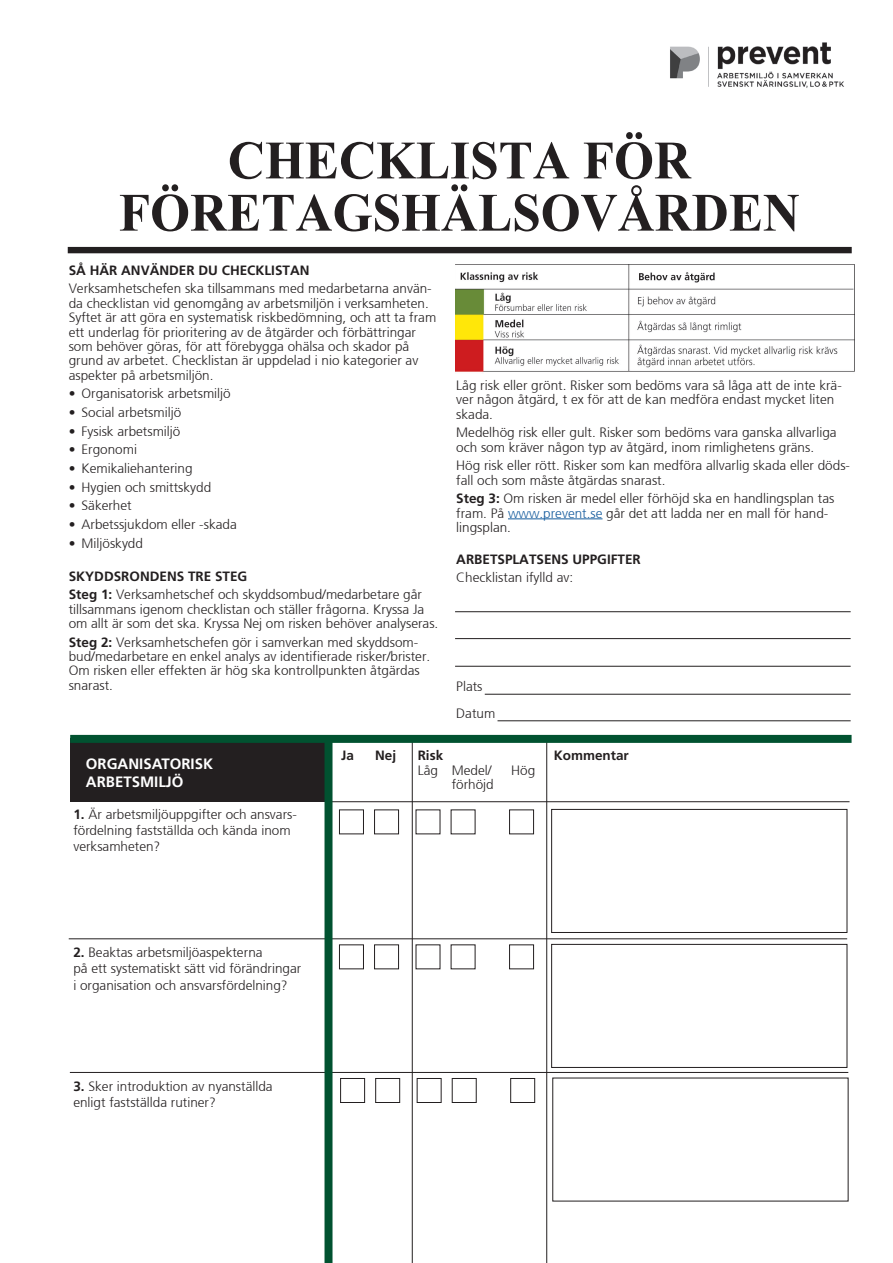
<style>
.page{position:relative;width:893px;height:1263px;background:#fff}
.page>*{position:absolute;margin:0;border:0;box-sizing:border-box;transform-origin:0 0}
.t1{font:700 54px "Times New Roman";color:#231f20;scale:.95 1}
.t2{font:700 15px "Frutiger LT Std";color:#fff}
.t3{font:300 13.5px/14.4px "Frutiger 45";color:#231f20}
.t4{font:700 13.5px "Frutiger LT Std";color:#231f20}
.s1{font-family:"Frutiger LT Std";font-weight:700}
.s2{color:#175d9e}
</style>
<div class="page">
<img style="left:455px;top:265px;width:399px;height:107px">
<hr style="left:546px;top:737px;width:1px;height:526px;background:#231f20">
<hr style="left:412px;top:737px;width:1px;height:526px;background:#231f20">
<div style="left:509px;top:945px;width:25px;height:24px;border:1px solid #231f20"></div>
<div style="left:339px;top:945px;width:25px;height:24px;border:1px solid #231f20"></div>
<div style="left:374px;top:945px;width:25px;height:24px;border:1px solid #231f20"></div>
<div style="left:551px;top:944px;width:296px;height:124px;border:1px solid #231f20"></div>
<hr style="left:69px;top:938px;width:778px;height:1px;background:#231f20">
<div style="left:509px;top:810px;width:25px;height:24px;border:1px solid #231f20"></div>
<div style="left:339px;top:810px;width:25px;height:24px;border:1px solid #231f20"></div>
<div style="left:374px;top:810px;width:25px;height:24px;border:1px solid #231f20"></div>
<div style="left:551px;top:809px;width:296px;height:124px;border:1px solid #231f20"></div>
<hr style="left:328px;top:801px;width:521px;height:1px;background:#231f20">
<div style="left:417px;top:1078px;width:24px;height:25px;border:1px solid #231f20"></div>
<div style="left:452px;top:1078px;width:24px;height:25px;border:1px solid #231f20"></div>
<div style="left:510px;top:1078px;width:25px;height:25px;border:1px solid #231f20"></div>
<div style="left:340px;top:1078px;width:25px;height:25px;border:1px solid #231f20"></div>
<div style="left:375px;top:1078px;width:25px;height:25px;border:1px solid #231f20"></div>
<hr style="left:70px;top:1072px;width:778px;height:1px;background:#231f20">
<div style="left:70px;top:738px;width:258px;height:63px;background:#231f20"></div>
<div style="left:70px;top:735px;width:782px;height:8px;background:#015230"></div>
<div style="left:68px;top:247px;width:784px;height:6px;background:#231f20"></div>
<img style="left:670px;top:42px;width:174px;height:46px">
<div style="left:324px;top:737px;width:8px;height:526px;background:#015230"></div>
<hr style="left:508px;top:518px;width:94px;height:1px;background:#175d9e">
<hr style="left:455px;top:666px;width:396px;height:1px;background:#231f20">
<hr style="left:455px;top:638px;width:396px;height:1px;background:#231f20">
<hr style="left:455px;top:611px;width:396px;height:1px;background:#231f20">
<hr style="left:497px;top:720px;width:354px;height:1px;background:#231f20">
<hr style="left:485px;top:694px;width:366px;height:1px;background:#231f20">
<p class="t1" style="left:228px;top:123px;width:489px">CHECKLISTA FÖR</p>
<p class="t1" style="left:119px;top:175px;width:719px">FÖRETAGSHÄLSOVÅRDEN</p>
<p class="t4" style="left:69px;top:262px;width:242px">SÅ HÄR ANVÄNDER DU CHECKLISTAN</p>
<p class="t3" style="left:69px;top:282px;width:369px">Verksamhetschefen ska tillsammans med medarbetarna använ&shy;da checklistan vid genomgång av arbetsmiljön i verksamheten.<br>Syftet är att göra en systematisk riskbedömning, och att ta fram ett underlag för prioritering av de åtgärder och förbättringar som behöver göras, för att förebygga ohälsa och skador på grund av arbetet. Checklistan är uppdelad i nio kategorier av aspekter på arbetsmiljön.</p>
<p class="t3" style="left:69px;top:387px;width:164px">• Organisatorisk arbetsmiljö</p>
<p class="t3" style="left:69px;top:405px;width:114px">• Social arbetsmiljö</p>
<p class="t3" style="left:69px;top:424px;width:113px">• Fysisk arbetsmiljö</p>
<p class="t3" style="left:69px;top:443px;width:70px">• Ergonomi</p>
<p class="t3" style="left:69px;top:461px;width:125px">• Kemikaliehantering</p>
<p class="t3" style="left:69px;top:480px;width:144px">• Hygien och smittskydd</p>
<p class="t3" style="left:69px;top:499px;width:65px">• Säkerhet</p>
<p class="t3" style="left:69px;top:517px;width:170px">• Arbetssjukdom eller -skada</p>
<p class="t3" style="left:69px;top:536px;width:76px">• Miljöskydd</p>
<p class="t4" style="left:69px;top:568px;width:180px">SKYDDSRONDENS TRE STEG</p>
<p class="t3" style="left:69px;top:587px;width:371px"><span class="s1">Steg 1:</span> Verksamhetschef och skyddsombud/medarbetare går tillsammans igenom checklistan och ställer frågorna. Kryssa Ja om allt är som det ska. Kryssa Nej om risken behöver analyseras.</p>
<p class="t3" style="left:69px;top:635px;width:363px"><span class="s1">Steg 2:</span> Verksamhetschefen gör i samverkan med skyddsom&shy;bud/medarbetare en enkel analys av identifierade risker/brister.<br>Om risken eller effekten är hög ska kontrollpunkten åtgärdas snarast.</p>
<p class="t3" style="left:456px;top:378px;width:387px">Låg risk eller grönt. Risker som bedöms vara så låga att de inte krä&shy;ver någon åtgärd, t ex för att de kan medföra endast mycket liten skada.</p>
<p class="t3" style="left:456px;top:426px;width:382px">Medelhög risk eller gult. Risker som bedöms vara ganska allvarliga och som kräver någon typ av åtgärd, inom rimlighetens gräns.</p>
<p class="t3" style="left:456px;top:459px;width:395px">Hög risk eller rött. Risker som kan medföra allvarlig skada eller döds&shy;fall och som måste åtgärdas snarast.</p>
<p class="t3" style="left:456px;top:492px;width:380px"><span class="s1">Steg 3:</span> Om risken är medel eller förhöjd ska en handlingsplan tas fram. På <span class="s2">www.prevent.se</span> går det att ladda ner en mall för hand&shy;lingsplan.</p>
<p class="t4" style="left:456px;top:551px;width:186px">ARBETSPLATSENS UPPGIFTER</p>
<p class="t3" style="left:456px;top:570px;width:118px">Checklistan ifylld av:</p>
<p class="t3" style="left:456px;top:679px;width:28px">Plats</p>
<p class="t3" style="left:456px;top:706px;width:41px">Datum</p>
<p class="t2" style="left:86px;top:755px;width:129px">ORGANISATORISK</p>
<p class="t2" style="left:86px;top:773px;width:99px">ARBETSMILJÖ</p>
<p class="t3" style="left:73px;top:806px;width:225px;line-height:16.2px"><span class="s1">1.</span> Är arbetsmiljöuppgifter och ansvars&shy;fördelning fastställda och kända inom verksamheten?</p>
<p class="t3" style="left:73px;top:945px;width:191px"><span class="s1">2.</span> Beaktas arbetsmiljöaspekterna</p>
<p class="t3" style="left:73px;top:962px;width:229px">på ett systematiskt sätt vid förändringar</p>
<p class="t3" style="left:73px;top:978px;width:216px">i organisation och ansvarsfördelning?</p>
<p class="t3" style="left:73px;top:1079px;width:201px"><span class="s1">3.</span> Sker introduktion av nyanställda</p>
<p class="t3" style="left:73px;top:1095px;width:144px">enligt fastställda rutiner?</p>
<p class="t4" style="left:341px;top:748px;width:14px">Ja</p>
<p class="t4" style="left:375px;top:748px;width:23px">Nej</p>
<p class="t4" style="left:418px;top:748px;width:27px">Risk</p>
<p class="t4" style="left:554px;top:748px;width:77px">Kommentar</p>
<p class="t3" style="left:418px;top:763px;width:75px">Låg Medel/</p>
<p class="t3" style="left:511px;top:763px;width:26px">Hög</p>
<p class="t3" style="left:452px;top:777px;width:44px">förhöjd</p>
</div>
